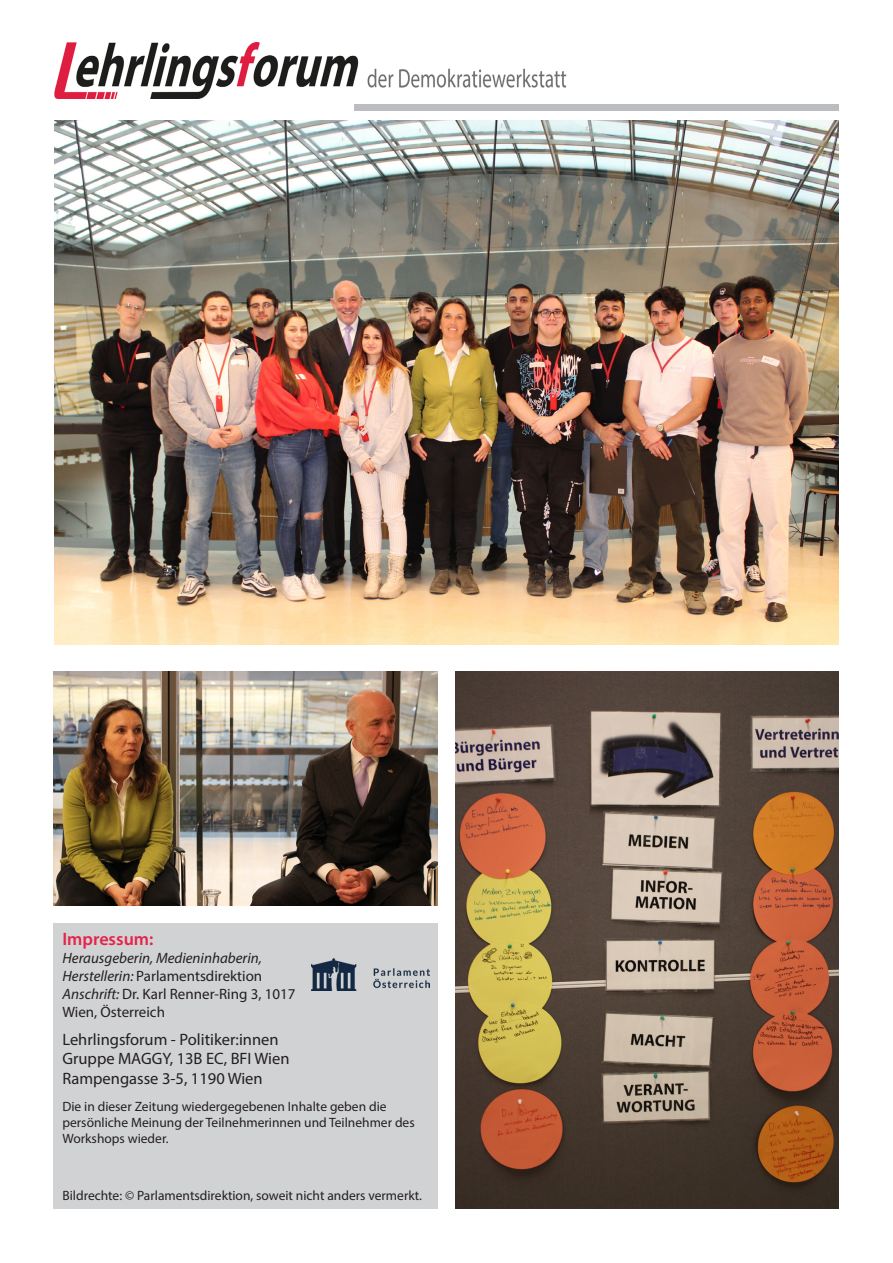
<style>
.page{position:relative;width:893px;height:1263px;background:#fff}
.page>*{position:absolute;margin:0;border:0;box-sizing:border-box;transform-origin:0 0}
.t1{font:600 18px "Myriad Pro";color:#e5234a}
.t2{font:16.5px "Myriad Pro";color:#231f20}
.t3{font:15px/18px "Myriad Pro";color:#231f20}
.t4{font:italic 15px "Myriad Pro";color:#231f20}
.t5{font:13.5px/16.2px "Myriad Pro";color:#231f20}
.s1{font-style:italic}
</style>
<div class="page">
<img style="left:54px;top:42px;width:513px;height:56px">
<div style="left:354px;top:104px;width:485px;height:7px;background:#bcbdc0"></div>
<div style="left:54px;top:923px;width:384px;height:286px;background:#d1d2d4"></div>
<img style="left:312px;top:958px;width:117px;height:32px">
<img style="left:54px;top:120px;width:785px;height:524px">
<img style="left:54px;top:672px;width:383px;height:234px">
<img style="left:455px;top:672px;width:384px;height:537px">
<p class="t1" style="left:62px;top:928px;width:92px">Impressum:</p>
<p class="t4" style="left:62px;top:949px;width:201px">Herausgeberin, Medieninhaberin,</p>
<p class="t3" style="left:62px;top:967px;width:201px"><span class="s1">Herstellerin:</span> Parlamentsdirektion</p>
<p class="t3" style="left:62px;top:985px;width:235px"><span class="s1">Anschrift:</span> Dr. Karl Renner-Ring 3, 1017<br>Wien, Österreich</p>
<p class="t2" style="left:62px;top:1029px;width:218px">Lehrlingsforum - Politiker:innen</p>
<p class="t2" style="left:62px;top:1049px;width:229px">Gruppe MAGGY, 13B EC, BFI Wien</p>
<p class="t2" style="left:62px;top:1068px;width:202px">Rampengasse 3-5, 1190 Wien</p>
<p class="t5" style="left:62px;top:1098px;width:354px">Die in dieser Zeitung wiedergegebenen Inhalte geben die persönliche Meinung der Teilnehmerinnen und Teilnehmer des<br>Workshops wieder.</p>
<p class="t5" style="left:62px;top:1187px;width:361px">Bildrechte: © Parlamentsdirektion, soweit nicht anders vermerkt.</p>
</div>
